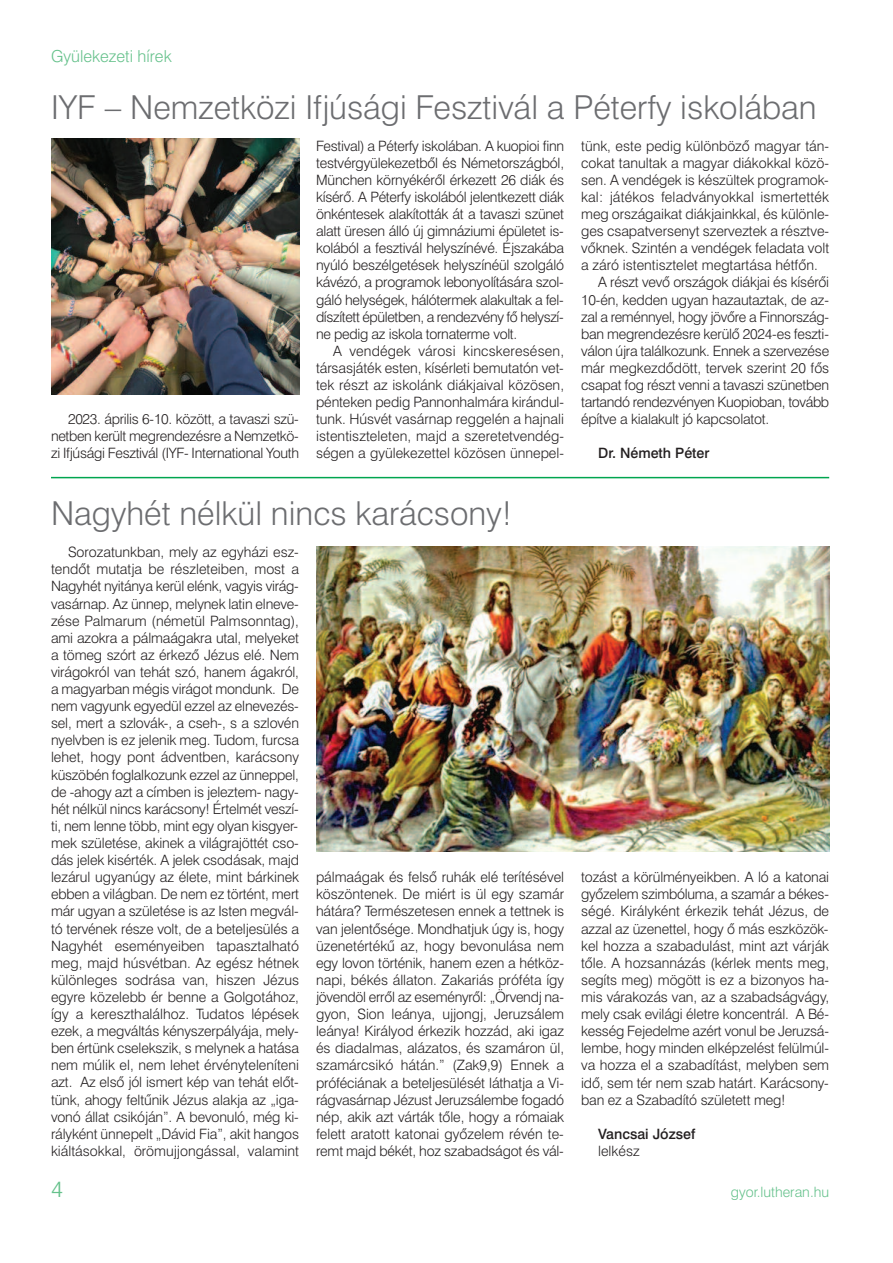
<style>
.page{position:relative;width:893px;height:1263px;background:#fff}
.page>*{position:absolute;margin:0;border:0;box-sizing:border-box;transform-origin:0 0}
.t1{font:33px "Swiss 721 Light HU Normal";color:#6c6d70}
.t2{font:22.5px "Swiss 721 Light HU Normal";color:#65c18b}
.t3{font:16.5px "Swiss 721 Light HU Normal";color:#65c18b}
.t4{font:14.25px/17.1px "Swiss 721 Light HU Normal";letter-spacing:-.01em;color:#231f20;text-align:justify}
.t5{font:14.25px "Swiss 721 Light HU Normal";letter-spacing:.01em;color:#231f20}
.t6{font:14.25px "Swiss 721 Medium HU Normal";color:#231f20}
.t7{font:14.25px "Swiss 721 Light HU Normal";color:#65c18b}
</style>
<div class="page">
<img style="left:51px;top:138px;width:248px;height:256px">
<img style="left:316px;top:546px;width:513px;height:306px">
<hr style="left:51px;top:477px;width:778px;height:1px;background:#00a54f">
<p class="t3" style="left:51px;top:46px;width:122px">Gyülekezeti hírek</p>
<h1 class="t1" style="left:51px;top:88px;width:767px">IYF — Nemzetközi Ifjúsági Fesztivál a Péterfy iskolában</h1>
<p class="t4" style="left:51px;top:410px;width:250px;text-indent:17px">2023. április 6-10. között, a tavaszi szü&shy;netben került megrendezésre a Nemzetkö&shy;zi Ifjúsági Fesztivál (IYF- International Youth</p>
<p class="t4" style="left:316px;top:137px;width:250px">Festival) a Péterfy iskolában. A kuopioi finn testvérgyülekezetbôl és Németországból, München környékérôl érkezett 26 diák és kísérô. A Péterfy iskolából jelentkezett diák önkéntesek alakították át a tavaszi szünet alatt üresen álló új gimnáziumi épületet is&shy;kolából a fesztivál helyszínévé. Éjszakába nyúló beszélgetések helyszínéül szolgáló kávézó, a programok lebonyolítására szol&shy;gáló helységek, hálótermek alakultak a fel&shy;díszített épületben, a rendezvény fô helyszí&shy;ne pedig az iskola tornaterme volt.</p>
<p class="t4" style="left:316px;top:342px;width:250px;text-indent:17px">A vendégek városi kincskeresésen, társasjáték esten, kísérleti bemutatón vet&shy;tek részt az iskolánk diákjaival közösen, pénteken pedig Pannonhalmára kirándul&shy;tunk. Húsvét vasárnap reggelén a hajnali istentiszteleten, majd a szeretetvendég&shy;ségen a gyülekezettel közösen ünnepel-</p>
<h1 class="t1" style="left:51px;top:494px;width:462px">Nagyhét nélkül nincs karácsony!</h1>
<p class="t4" style="left:581px;top:137px;width:250px">tünk, este pedig különbözô magyar tán-</p>
<p class="t4" style="left:581px;top:154px;width:250px">cokat tanultak a magyar diákokkal közö-</p>
<p class="t4" style="left:581px;top:171px;width:249px">sen. A vendégek is készültek programok-</p>
<p class="t5" style="left:581px;top:189px;width:250px">kal: játékos feladványokkal ismertették</p>
<p class="t4" style="left:581px;top:206px;width:250px">meg országaikat diákjainkkal, és különle-</p>
<p class="t4" style="left:581px;top:223px;width:250px">ges csapatversenyt szerveztek a résztve-</p>
<p class="t4" style="left:581px;top:240px;width:250px">vôknek. Szintén a vendégek feladata volt</p>
<p class="t4" style="left:581px;top:257px;width:238px">a záró istentisztelet megtartása hétfôn.</p>
<p class="t4" style="left:598px;top:274px;width:233px">A részt vevô országok diákjai és kísérôi</p>
<p class="t4" style="left:581px;top:291px;width:249px">10-én, kedden ugyan hazautaztak, de az-</p>
<p class="t4" style="left:581px;top:308px;width:249px">zal a reménnyel, hogy jövôre a Finnország-</p>
<p class="t4" style="left:581px;top:325px;width:249px">ban megrendezésre kerülô 2024-es feszti-</p>
<p class="t4" style="left:581px;top:342px;width:250px">válon újra találkozunk. Ennek a szervezése</p>
<p class="t4" style="left:581px;top:359px;width:250px">már megkezdôdött, tervek szerint 20 fôs</p>
<p class="t4" style="left:581px;top:377px;width:250px">csapat fog részt venni a tavaszi szünetben</p>
<p class="t4" style="left:581px;top:394px;width:250px">tartandó rendezvényen Kuopioban, tovább</p>
<p class="t4" style="left:581px;top:411px;width:190px">építve a kialakult jó kapcsolatot.</p>
<p class="t6" style="left:598px;top:445px;width:113px">Dr. Németh Péter</p>
<p class="t4" style="left:51px;top:544px;width:250px;text-indent:17px">Sorozatunkban, mely az egyházi esz&shy;tendôt mutatja be részleteiben, most a Nagyhét nyitánya kerül elénk, vagyis virág&shy;vasárnap. Az ünnep, melynek latin elneve&shy;zése Palmarum (németül Palmsonntag), ami azokra a pálmaágakra utal, melyeket a tömeg szórt az érkezô Jézus elé. Nem virágokról van tehát szó, hanem ágakról, a magyarban mégis virágot mondunk. De nem vagyunk egyedül ezzel az elnevezés&shy;sel, mert a szlovák-, a cseh-, s a szlovén nyelvben is ez jelenik meg. Tudom, furcsa lehet, hogy pont ádventben, karácsony küszöbén foglalkozunk ezzel az ünneppel, de -ahogy azt a címben is jeleztem- nagy&shy;hét nélkül nincs karácsony! Értelmét veszí&shy;ti, nem lenne több, mint egy olyan kisgyer&shy;mek születése, akinek a világrajöttét cso&shy;dás jelek kisérték. A jelek csodásak, majd lezárul ugyanúgy az élete, mint bárkinek ebben a világban. De nem ez történt, mert már ugyan a születése is az Isten megvál&shy;tó tervének része volt, de a beteljesülés a Nagyhét eseményeiben tapasztalható meg, majd húsvétban. Az egész hétnek különleges sodrása van, hiszen Jézus egyre közelebb ér benne a Golgotához, így a kereszthalálhoz. Tudatos lépések ezek, a megváltás kényszerpályája, mely&shy;ben értünk cselekszik, s melynek a hatása nem múlik el, nem lehet érvényteleníteni azt. Az elsô jól ismert kép van tehát elôt&shy;tünk, ahogy feltûnik Jézus alakja az „iga&shy;vonó állat csikóján”. A bevonuló, még ki&shy;rályként ünnepelt „Dávid Fia”, akit hangos kiáltásokkal, örömujjongással, valamint</p>
<p class="t4" style="left:316px;top:869px;width:250px">pálmaágak és felsô ruhák elé terítésével köszöntenek. De miért is ül egy szamár hátára? Természetesen ennek a tettnek is van jelentôsége. Mondhatjuk úgy is, hogy üzenetértékû az, hogy bevonulása nem egy lovon történik, hanem ezen a hétköz&shy;napi, békés állaton. Zakariás próféta így jövendöl errôl az eseményrôl: „Örvendj na&shy;gyon, Sion leánya, ujjongj, Jeruzsálem leánya! Királyod érkezik hozzád, aki igaz és diadalmas, alázatos, és szamáron ül, szamárcsikó hátán.” (Zak9,9) Ennek a próféciának a beteljesülését láthatja a Vi&shy;rágvasárnap Jézust Jeruzsálembe fogadó nép, akik azt várták tôle, hogy a rómaiak felett aratott katonai gyôzelem révén te&shy;remt majd békét, hoz szabadságot és vál-</p>
<p class="t4" style="left:581px;top:869px;width:250px">tozást a körülményeikben. A ló a katonai gyôzelem szimbóluma, a szamár a békes&shy;ségé. Királyként érkezik tehát Jézus, de azzal az üzenettel, hogy ô más eszközök&shy;kel hozza a szabadulást, mint azt várják tôle. A hozsannázás (kérlek ments meg, segíts meg) mögött is ez a bizonyos ha&shy;mis várakozás van, az a szabadságvágy, mely csak evilági életre koncentrál. A Bé&shy;kesség Fejedelme azért vonul be Jeruzsá&shy;lembe, hogy minden elképzelést felülmúl&shy;va hozza el a szabadítást, melyben sem idô, sem tér nem szab határt. Karácsony&shy;ban ez a Szabadító született meg!</p>
<p class="t6" style="left:598px;top:1125px;width:99px">Vancsai József</p>
<p class="t4" style="left:598px;top:1142px;width:43px">lelkész</p>
<h2 class="t2" style="left:51px;top:1176px;width:13px">4</h2>
<p class="t7" style="left:731px;top:1183px;width:100px">gyor.lutheran.hu</p>
</div>
